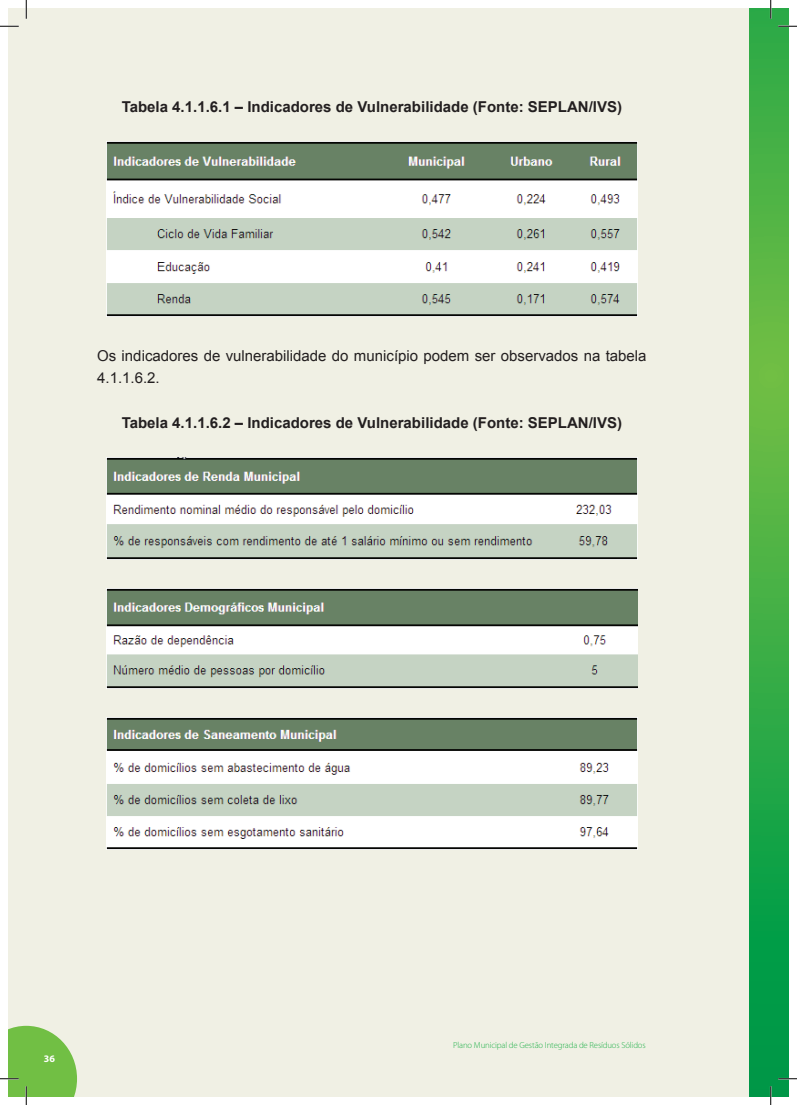
<style>
.page{position:relative;width:797px;height:1105px;background:#fff}
.page>*{position:absolute;margin:0;border:0;box-sizing:border-box;transform-origin:0 0}
.t1{font:700 15px "Arial";color:#231f20}
.t2{font:15px/22.5px "Arial";color:#231f20}
.t3{font:700 10px "Myriad Pro";color:#fff}
.t4{font:300 8.75px "Myriad Pro";letter-spacing:-.015em;color:#23b24b}
</style>
<div class="page">
<div style="left:9px;top:9px;width:761px;height:1087px;background:#f0f0e4"></div>
<svg style="left:749px;top:9px;width:39px;height:1087px;background:#38ac45"></svg>
<img style="left:106px;top:141px;width:531px;height:175px">
<img style="left:106px;top:458px;width:531px;height:101px">
<img style="left:106px;top:588px;width:531px;height:101px">
<img style="left:106px;top:718px;width:531px;height:132px">
<svg style="left:0;top:25px;width:19px;height:2px"></svg>
<svg style="left:778px;top:25px;width:19px;height:2px"></svg>
<svg style="left:778px;top:1078px;width:19px;height:1px"></svg>
<svg style="left:25px;top:0;width:2px;height:19px"></svg>
<svg style="left:0;top:1026px;width:77px;height:79px"></svg>
<svg style="left:770px;top:0;width:1px;height:19px"></svg>
<svg style="left:770px;top:1086px;width:1px;height:19px"></svg>
<p class="t1" style="left:122px;top:96px;width:502px">Tabela 4.1.1.6.1 – Indicadores de Vulnerabilidade (Fonte: SEPLAN/IVS)</p>
<p class="t2" style="left:97px;top:344px;width:551px">Os indicadores de vulnerabilidade do município podem ser observados na tabela<br>4.1.1.6.2.</p>
<p class="t1" style="left:122px;top:413px;width:502px">Tabela 4.1.1.6.2 – Indicadores de Vulnerabilidade (Fonte: SEPLAN/IVS)</p>
<p class="t3" style="left:44px;top:1053px;width:12px">36</p>
<p class="t4" style="left:453px;top:1040px;width:194px">Plano Municipal de Gestão Integrada de Resíduos Sólidos</p>
</div>
